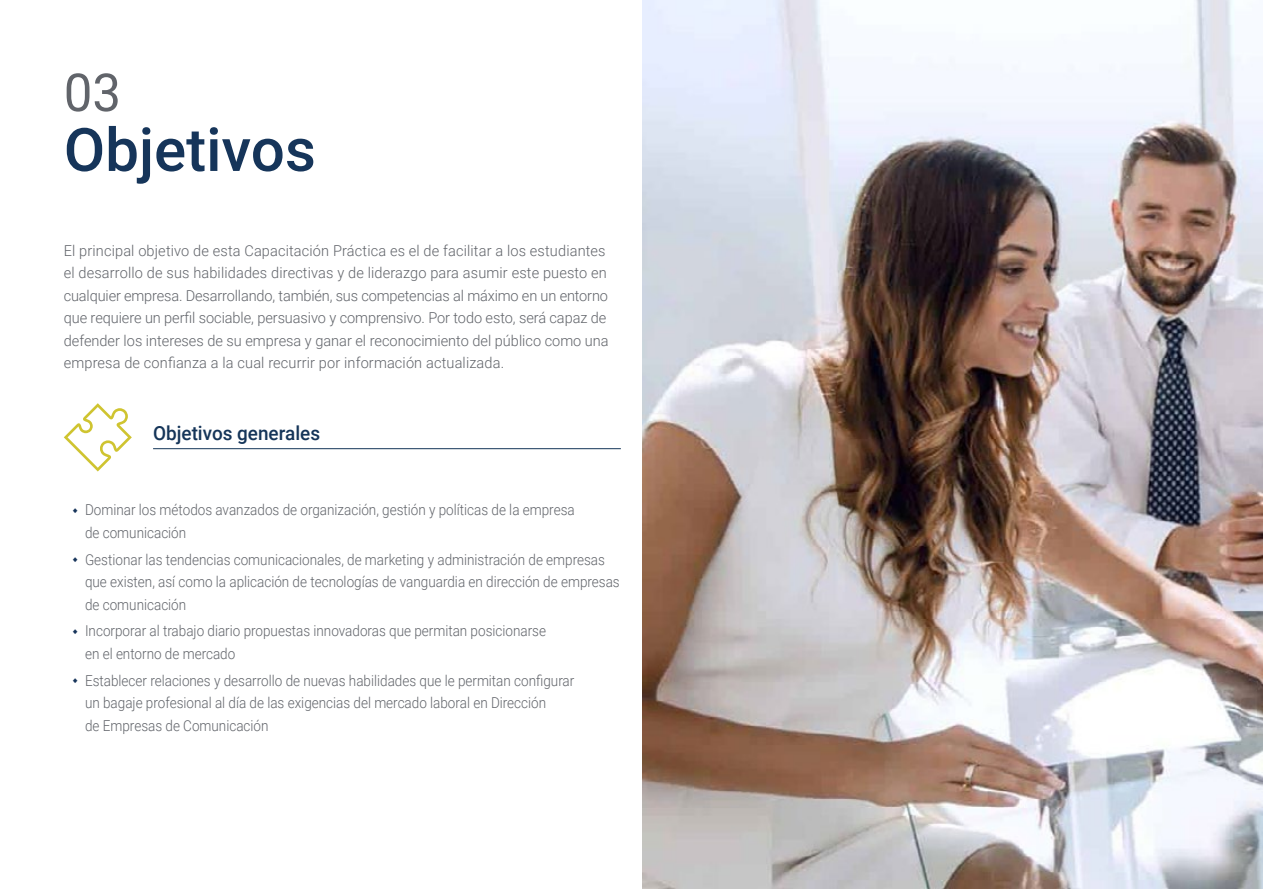
<style>
.page{position:relative;width:1263px;height:893px;background:#fff}
.page>*{position:absolute;margin:0;border:0;box-sizing:border-box;transform-origin:0 0}
.t1{font:500 60px "Roboto";color:#16355a}
.t2{font:52.5px "Roboto";color:#61646a}
.t3{font:500 19.5px "Roboto";color:#153559}
.t4{font:300 15px/22.5px "Roboto";color:#61646a;scale:.9 1}
.t5{font:300 15px/22.5px "Roboto";color:#61646a}
</style>
<div class="page">
<hr style="left:153px;top:448px;width:468px;height:1px;background:#143558">
<svg style="left:64px;top:403px;width:68px;height:68px"></svg>
<img style="left:642px;top:0;width:621px;height:889px">
<h2 class="t2" style="left:64px;top:56px;width:59px">03</h2>
<h1 class="t1" style="left:64px;top:108px;width:254px">Objetivos</h1>
<p class="t5" style="left:64px;top:239px;width:546px">El principal objetivo de esta Capacitación Práctica es el de facilitar a los estudiantes el desarrollo de sus habilidades directivas y de liderazgo para asumir este puesto en cualquier empresa. Desarrollando, también, sus competencias al máximo en un entorno que requiere un perfil sociable, persuasivo y comprensivo. Por todo esto, será capaz de defender los intereses de su empresa y ganar el reconocimiento del público como una empresa de confianza a la cual recurrir por información actualizada.</p>
<h3 class="t3" style="left:153px;top:420px;width:169px">Objetivos generales</h3>
<p class="t4" style="left:85px;top:498px;width:546px">Dominar los métodos avanzados de organización, gestión y políticas de la empresa de comunicación</p>
<p class="t4" style="left:85px;top:548px;width:596px">Gestionar las tendencias comunicacionales, de marketing y administración de empresas que existen, así como la aplicación de tecnologías de vanguardia en dirección de empresas de comunicación</p>
<p class="t4" style="left:85px;top:619px;width:514px">Incorporar al trabajo diario propuestas innovadoras que permitan posicionarse en el entorno de mercado</p>
<p class="t4" style="left:85px;top:669px;width:545px">Establecer relaciones y desarrollo de nuevas habilidades que le permitan configurar un bagaje profesional al día de las exigencias del mercado laboral en Dirección<br>de Empresas de Comunicación</p>
</div>
